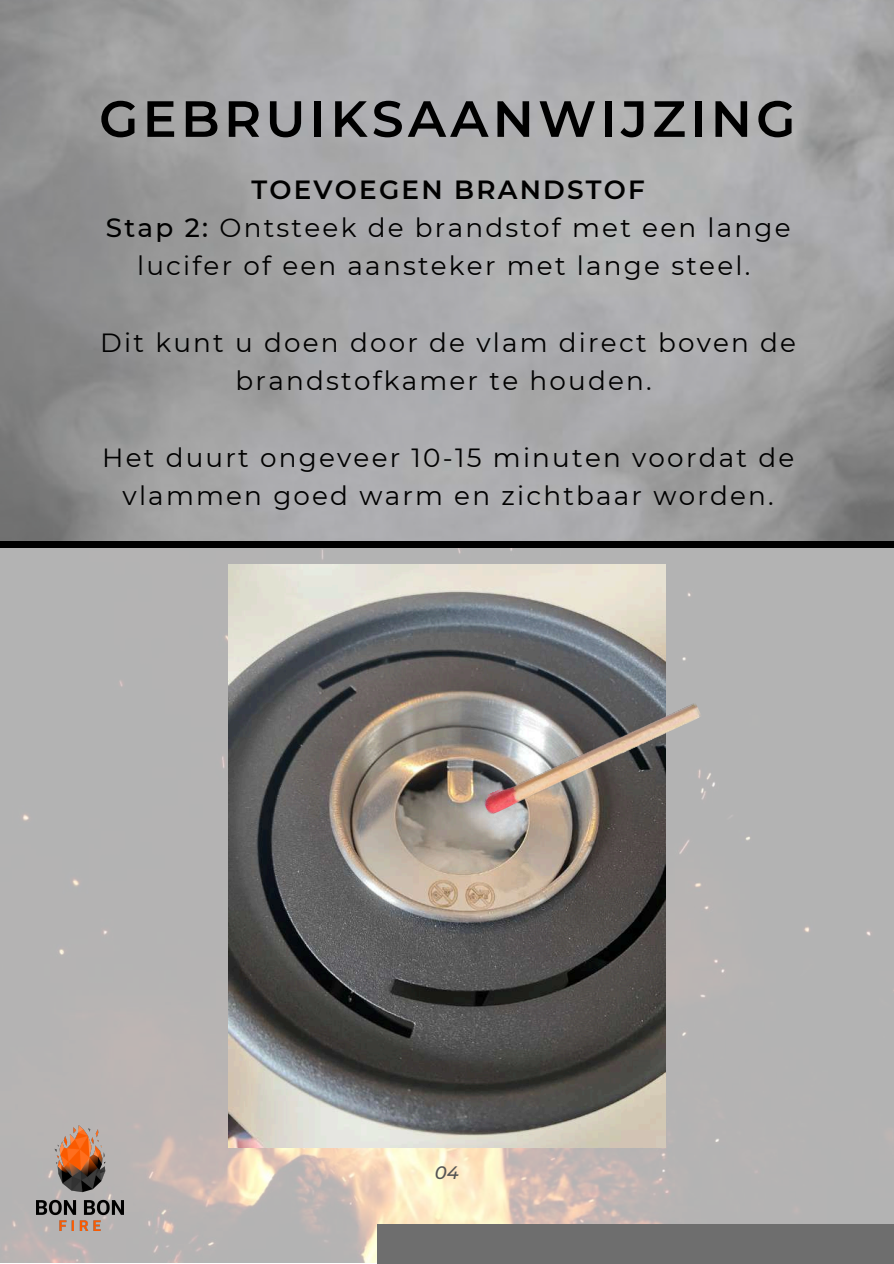
<style>
.page{position:relative;width:894px;height:1264px;background:#fff}
.page>*{position:absolute;margin:0;border:0;box-sizing:border-box;transform-origin:0 0}
.t1{font:600 50.85px "Montserrat";letter-spacing:.085em;color:#000}
.t2{font:26.25px/38.2px "Montserrat";letter-spacing:.085em;color:#000;text-align:center}
.t3{font:italic 500 18px "Montserrat";color:#545454}
.s1{font-weight:600}
.s2{font-weight:500}
</style>
<div class="page">
<img style="left:0;top:547px;width:893px;height:715px">
<img style="left:0;top:0;width:893px;height:542px">
<div style="left:378px;top:1224px;width:515px;height:39px;background:#6e6e6e"></div>
<img style="left:37px;top:1125px;width:86px;height:105px">
<div style="left:0;top:542px;width:893px;height:5px;background:#000"></div>
<img style="left:228px;top:564px;width:436px;height:583px">
<img style="left:481px;top:698px;width:220px;height:117px">
<h1 class="t1" style="left:99px;top:88px;width:697px">GEBRUIKSAANWIJZING</h1>
<p class="t2" style="left:106px;top:170px;width:686px"><span class="s1">TOEVOEGEN BRANDSTOF<br></span><span class="s2">Stap 2:</span> Ontsteek de brandstof met een lange lucifer of een aansteker met lange steel.</p>
<p class="t2" style="left:100px;top:323px;width:697px">Dit kunt u doen door de vlam direct boven de brandstofkamer te houden.</p>
<p class="t2" style="left:102px;top:438px;width:693px">Het duurt ongeveer 10-15 minuten voordat de vlammen goed warm en zichtbaar worden.</p>
<p class="t3" style="left:434px;top:1161px;width:26px">04</p>
</div>
